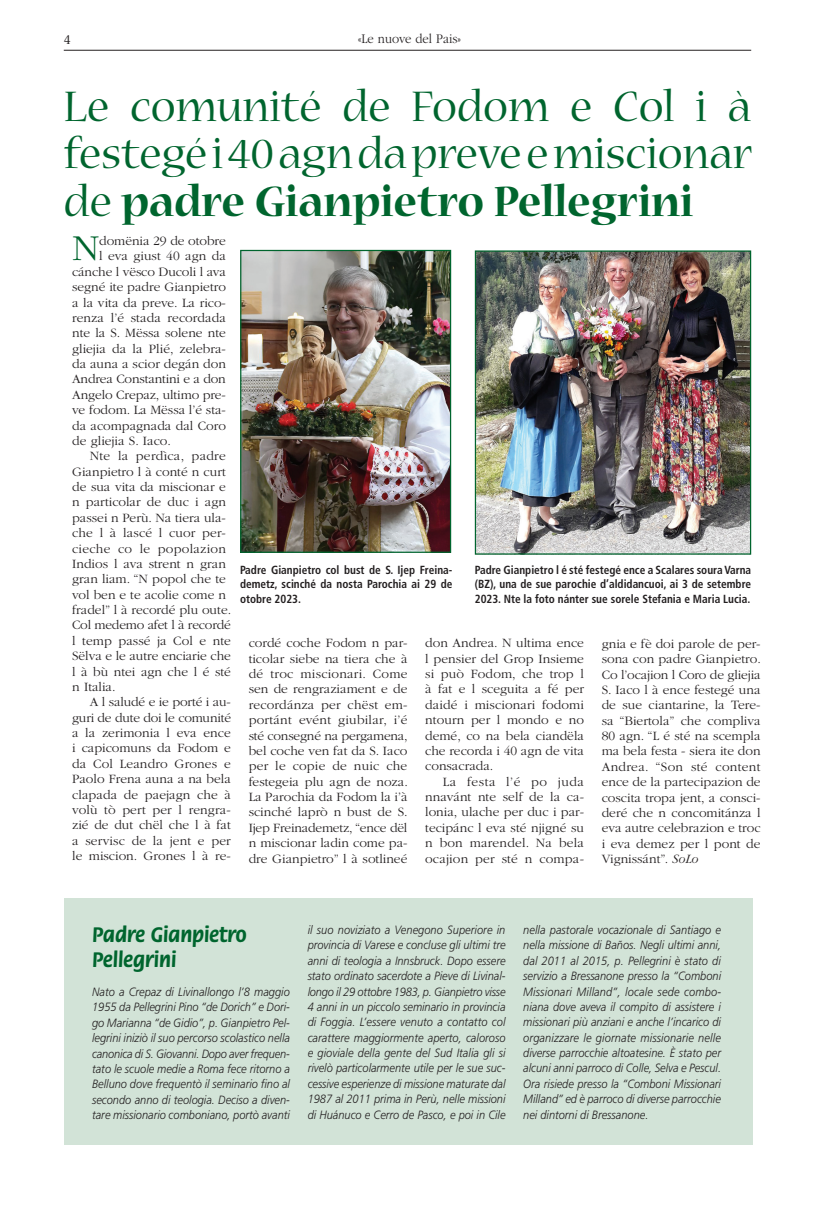
<style>
.page{position:relative;width:815px;height:1205px;background:#fff}
.page>*{position:absolute;margin:0;border:0;box-sizing:border-box;transform-origin:0 0}
.Nueva_ext_38{font:expanded 47.5px/47.5px "Nueva Std";color:#00652e;text-align:justify;scale:.81 1}
.Gar_Light_10_6x12_3{font:300 37.88px "ITC Garamond Std";color:#00652e}
.Tit_18_ITCFlora{font:700 22.5px/25px "Flora Std";color:#00652e;scale:.92 1}
.t1{font:300 13.75px "ITC Garamond Std";color:#231f20;scale:.92 1}
.t2{font:13.75px "Giovanni Std";color:#231f20;scale:.94 1}
.Gar_Light_10_6x12_3-2{font:300 13.25px/15.4px "ITC Garamond Std";color:#231f20;text-align:justify}
.Frutiger_italic_9_4{font:italic 300 12px/15.4px "Frutiger LT Std";color:#231f20;text-align:justify;scale:.92 1}
.Did{font:700 condensed 11.75px/14.2px "Frutiger LT Std";color:#231f20;text-align:justify;scale:.96 1}
.s1{font-weight:700}
.s2{font-style:italic}
</style>
<div class="page">
<hr style="left:64px;top:50px;width:687px;height:1px;background:#231f20">
<div style="left:64px;top:898px;width:688px;height:246px;background:#d2e3d7"></div>
<img style="left:242px;top:252px;width:207px;height:299px">
<div style="left:240px;top:250px;width:211px;height:303px;border:1px solid #00652e"></div>
<img style="left:477px;top:252px;width:272px;height:301px">
<div style="left:475px;top:250px;width:276px;height:305px;border:1px solid #00652e"></div>
<p class="t2" style="left:64px;top:31px;width:9px">4</p>
<p class="t1" style="left:358px;top:32px;width:113px">«Le nuove del Pais»</p>
<p class="Nueva_ext_38" style="left:64px;top:85px;width:851px">Le comunité de Fodom e Col i à festegé i 40 agn da preve e miscionar de <span class="s1">padre Gianpietro Pellegrini</span></p>
<p class="Gar_Light_10_6x12_3" style="left:72px;top:228px;width:29px">N</p>
<p class="Gar_Light_10_6x12_3-2" style="left:99px;top:233px;width:128px">domënia 29 de otobre</p>
<p class="Gar_Light_10_6x12_3-2" style="left:99px;top:249px;width:128px">l eva giust 40 agn da</p>
<p class="Gar_Light_10_6x12_3-2" style="left:72px;top:264px;width:155px">cánche l vësco Ducoli l ava</p>
<p class="Gar_Light_10_6x12_3-2" style="left:72px;top:279px;width:155px">segné ite padre Gianpietro</p>
<p class="Gar_Light_10_6x12_3-2" style="left:72px;top:295px;width:155px">a la vita da preve. La rico-</p>
<p class="Gar_Light_10_6x12_3-2" style="left:72px;top:310px;width:155px">renza l’é stada recordada</p>
<p class="Gar_Light_10_6x12_3-2" style="left:72px;top:326px;width:155px">nte la S. Mëssa solene nte</p>
<p class="Gar_Light_10_6x12_3-2" style="left:72px;top:341px;width:155px">gliejia da la Plié, zelebra-</p>
<p class="Gar_Light_10_6x12_3-2" style="left:72px;top:356px;width:155px">da auna a scior degán don</p>
<p class="Gar_Light_10_6x12_3-2" style="left:72px;top:372px;width:155px">Andrea Constantini e a don</p>
<p class="Gar_Light_10_6x12_3-2" style="left:72px;top:387px;width:155px">Angelo Crepaz, ultimo pre-</p>
<p class="Gar_Light_10_6x12_3-2" style="left:72px;top:402px;width:155px">ve fodom. La Mëssa l’é sta-</p>
<p class="Gar_Light_10_6x12_3-2" style="left:72px;top:418px;width:155px">da acompagnada dal Coro</p>
<p class="Gar_Light_10_6x12_3-2" style="left:72px;top:433px;width:100px">de gliejia S. Iaco.</p>
<p class="Gar_Light_10_6x12_3-2" style="left:72px;top:449px;width:161px;text-align:left;text-indent:18px">Nte la perdìca, padre<br>Gianpietro l à conté n curt de sua vita da miscionar e n particolar de duc i agn passei n Perù. Na tiera ula&shy;che l à lascé l cuor per&shy;cieche co le popolazion<br>Indios l ava strent n gran gran liam. “N popol che te vol ben e te acolie come n fradel” l à recordé plu oute.<br>Col medemo afet l à recordé l temp passé ja Col e nte<br>Sëlva e le autre enciarie che l à bù ntei agn che l é sté n Italia.</p>
<p class="Gar_Light_10_6x12_3-2" style="left:72px;top:695px;width:160px;text-indent:18px">A l saludé e ie porté i au&shy;guri de dute doi le comunité a la zerimonia l eva ence i capicomuns da Fodom e da Col Leandro Grones e Paolo Frena auna a na bela clapada de paejagn che à volù tò pert per l rengra&shy;zié de dut chël che l à fat a servisc de la jent e per le miscion. Grones l à re-</p>
<p class="Did" style="left:240px;top:563px;width:223px">Padre Gianpietro col bust de S. Ijep Freina&shy;demetz, scinché da nosta Parochia ai 29 de otobre 2023.</p>
<p class="Did" style="left:475px;top:563px;width:289px">Padre Gianpietro l é sté festegé ence a Scalares soura Varna (BZ), una de sue parochie d’aldidancuoi, ai 3 de setembre 2023. Nte la foto nánter sue sorele Stefania e Maria Lucia.</p>
<p class="Gar_Light_10_6x12_3-2" style="left:249px;top:635px;width:161px">cordé coche Fodom n par&shy;ticolar siebe na tiera che à dé troc miscionari. Come sen de rengraziament e de recordánza per chëst em&shy;portánt evént giubilar, i’é sté consegné na pergamena, bel coche ven fat da S. Iaco per le copie de nuic che festegeia plu agn de noza.<br>La Parochia da Fodom la i’à scinché laprò n bust de S.<br>Ijep Freinademetz, “ence dël n miscionar ladin come pa&shy;dre Gianpietro” l à sotlineé</p>
<p class="Gar_Light_10_6x12_3-2" style="left:425px;top:635px;width:160px">don Andrea. N ultima ence l pensier del Grop Insieme si può Fodom, che trop l à fat e l sceguita a fé per daidé i miscionari fodomi ntourn per l mondo e no demé, co na bela ciandëla che recorda i 40 agn de vita consacrada.</p>
<p class="Gar_Light_10_6x12_3-2" style="left:425px;top:774px;width:160px;text-indent:18px">La festa l’é po juda nnavánt nte self de la ca&shy;lonia, ulache per duc i par&shy;tecipánc l eva sté njigné su n bon marendel. Na bela ocajion per sté n compa-</p>
<p class="Gar_Light_10_6x12_3-2" style="left:602px;top:636px;width:161px">gnia e fè doi parole de per&shy;sona con padre Gianpietro.<br>Co l’ocajion l Coro de gliejia S. Iaco l à ence festegé una de sue ciantarine, la Tere&shy;sa “Biertola” che compliva 80 agn. “L é sté na scempla ma bela festa - siera ite don Andrea. “Son sté content ence de la partecipazion de coscita tropa jent, a consci&shy;deré che n concomitánza l eva autre celebrazion e troc i eva demez per l pont de Vignissánt”. <span class="s2">SoLo</span></p>
<p class="Tit_18_ITCFlora" style="left:92px;top:922px;width:169px">Padre Gianpietro<br>Pellegrini</p>
<p class="Frutiger_italic_9_4" style="left:92px;top:984px;width:217px">Nato a Crepaz di Livinallongo l’8 maggio 1955 da Pellegrini Pino “de Dorich” e Dori&shy;go Marianna “de Gidio”, p. Gianpietro Pel&shy;legrini iniziò il suo percorso scolastico nella canonica di S. Giovanni. Dopo aver frequen&shy;tato le scuole medie a Roma fece ritorno a Belluno dove frequentò il seminario fino al secondo anno di teologia. Deciso a diven&shy;tare missionario comboniano, portò avanti</p>
<p class="Frutiger_italic_9_4" style="left:308px;top:922px;width:217px">il suo noviziato a Venegono Superiore in provincia di Varese e concluse gli ultimi tre anni di teologia a Innsbruck. Dopo essere stato ordinato sacerdote a Pieve di Livinal&shy;longo il 29 ottobre 1983, p. Gianpietro visse 4 anni in un piccolo seminario in provincia di Foggia. L’essere venuto a contatto col carattere maggiormente aperto, caloroso e gioviale della gente del Sud Italia gli si rivelò particolarmente utile per le sue suc&shy;cessive esperienze di missione maturate dal 1987 al 2011 prima in Perù, nelle missioni di Huánuco e Cerro de Pasco, e poi in Cile</p>
<p class="Frutiger_italic_9_4" style="left:523px;top:922px;width:217px">nella pastorale vocazionale di Santiago e nella missione di Baños. Negli ultimi anni, dal 2011 al 2015, p. Pellegrini è stato di servizio a Bressanone presso la “Comboni Missionari Milland”, locale sede combo&shy;niana dove aveva il compito di assistere i missionari più anziani e anche l’incarico di organizzare le giornate missionarie nelle diverse parrocchie altoatesine. È stato per alcuni anni parroco di Colle, Selva e Pescul.<br>Ora risiede presso la “Comboni Missionari Milland” ed è parroco di diverse parrocchie nei dintorni di Bressanone.</p>
</div>
